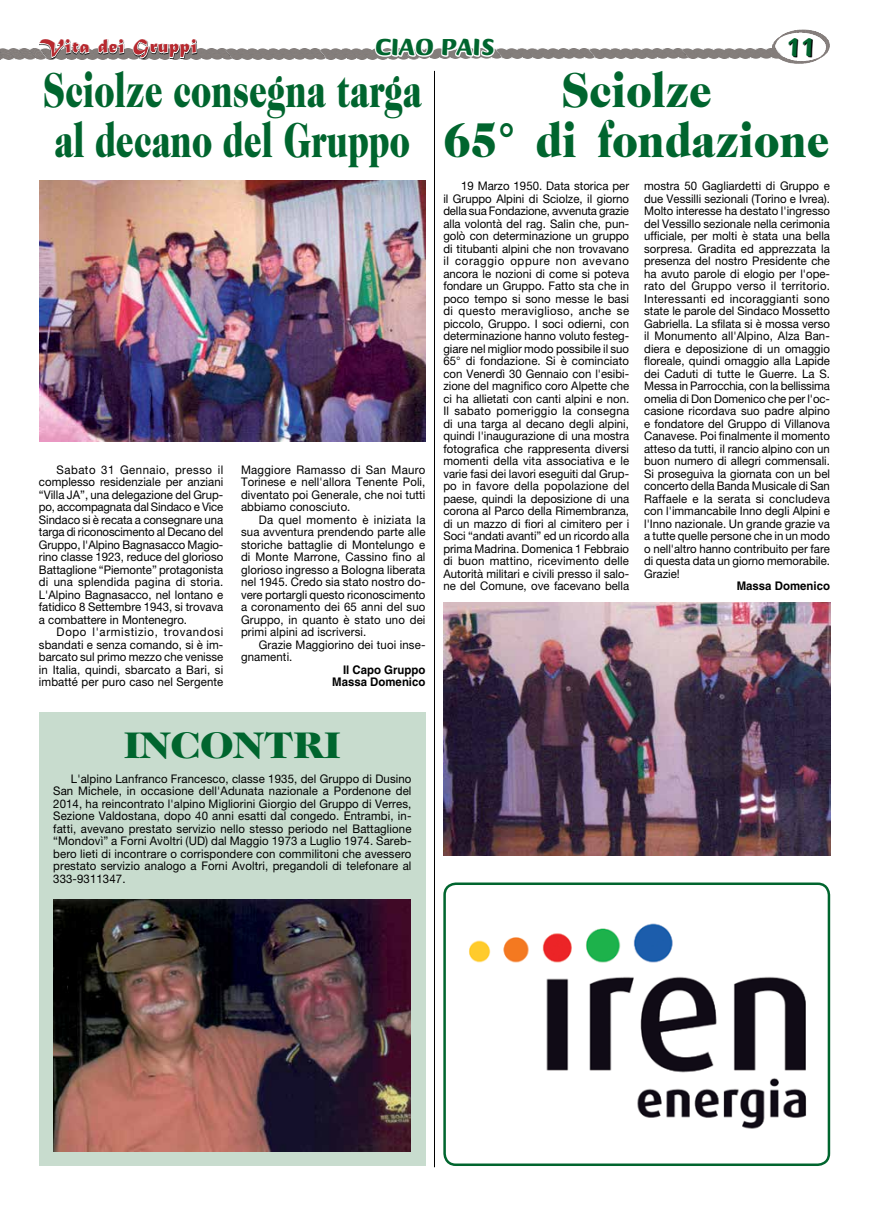
<style>
.page{position:relative;width:869px;height:1205px;background:#fff}
.page>*{position:absolute;margin:0;border:0;box-sizing:border-box;transform-origin:0 0}
.t1{font:900 49.62px/49.6px "Caslon 224 Std";color:#00652e;scale:.71 1}
.t2{font:900 49.62px/49.6px "Caslon 224 Std";color:#00652e;text-align:center;scale:.89 1}
.t3{font:900 37.5px "Caslon 224 Std";color:#00652e;scale:1.1 1}
.t4{font:700 27.5px "Briem Script Std";color:#00652e}
.t5{font:900 25px "Briem Script Std";color:#00652e}
.t6{font:20px "Matura MT Script Capitals";letter-spacing:.05em;color:#b8292f}
.t7{font:11.88px/12.5px "Helvetica Neue LT Std";letter-spacing:.01em;color:#000;text-align:justify;scale:.96 1}
.t8{font:700 11.88px/12.5px "Helvetica LT Std";color:#000;text-align:right;scale:.96 1}
</style>
<div class="page">
<img style="left:197px;top:49px;width:29px;height:10px">
<img style="left:226px;top:49px;width:93px;height:10px">
<img style="left:319px;top:49px;width:54px;height:10px">
<img style="left:496px;top:49px;width:92px;height:10px">
<img style="left:588px;top:49px;width:93px;height:10px">
<img style="left:681px;top:49px;width:90px;height:10px">
<img style="left:1px;top:49px;width:36px;height:10px">
<div style="left:39px;top:40px;width:158px;height:19px;background:#000;opacity:.85"></div>
<svg style="left:37px;top:39px;width:53px;height:20px"></svg>
<svg style="left:97px;top:39px;width:28px;height:16px"></svg>
<svg style="left:132px;top:39px;width:65px;height:21px"></svg>
<svg style="left:771px;top:30px;width:58px;height:34px"></svg>
<svg style="left:789px;top:39px;width:23px;height:18px"></svg>
<img style="left:469px;top:923px;width:338px;height:206px">
<div style="left:443px;top:882px;width:386px;height:284px;border:2px solid #00652e;border-radius:11px"></div>
<img style="left:443px;top:602px;width:386px;height:253px">
<img style="left:39px;top:181px;width:386px;height:260px">
<div style="left:39px;top:713px;width:386px;height:453px;background:#c8dcce"></div>
<img style="left:54px;top:899px;width:356px;height:252px">
<hr style="left:434px;top:71px;width:1px;height:1096px;background:#000">
<svg style="left:373px;top:48px;width:123px;height:11px"></svg>
<h3 class="t6" style="left:39px;top:34px;width:159px">Vita dei Gruppi</h3>
<h3 class="t4" style="left:785px;top:32px;width:31px">11</h3>
<h3 class="t5" style="left:375px;top:33px;width:121px">CIAO PAIS</h3>
<h1 class="t1" style="left:43px;top:65px;width:535px">Sciolze consegna targa al decano del Gruppo</h1>
<h1 class="t2" style="left:443px;top:65px;width:435px">Sciolze<br>65° di fondazione</h1>
<p class="t7" style="left:39px;top:463px;width:193px;text-indent:18px">Sabato 31 Gennaio, presso il complesso residenziale per anziani “Villa JA”, una delegazione del Grup&shy;po, accompagnata dal Sindaco e Vice Sindaco si è recata a consegnare una targa di riconoscimento al Decano del Gruppo, l'Alpino Bagnasacco Magio&shy;rino classe 1923, reduce del glorioso Battaglione “Piemonte” protagonista di una splendida pagina di storia.<br>L'Alpino Bagnasacco, nel lontano e fatidico 8 Settembre 1943, si trovava a combattere in Montenegro.</p>
<p class="t7" style="left:39px;top:626px;width:194px;text-indent:18px">Dopo l'armistizio, trovandosi sbandati e senza comando, si è im&shy;barcato sul primo mezzo che venisse in Italia, quindi, sbarcato a Bari, si imbatté per puro caso nel Sergente</p>
<p class="t7" style="left:241px;top:463px;width:193px">Maggiore Ramasso di San Mauro Torinese e nell'allora Tenente Poli, diventato poi Generale, che noi tutti abbiamo conosciuto.</p>
<p class="t7" style="left:241px;top:513px;width:193px;text-indent:18px">Da quel momento è iniziata la sua avventura prendendo parte alle storiche battaglie di Montelungo e di Monte Marrone, Cassino fino al glorioso ingresso a Bologna liberata nel 1945. Credo sia stato nostro do&shy;vere portargli questo riconoscimento a coronamento dei 65 anni del suo Gruppo, in quanto è stato uno dei primi alpini ad iscriversi.</p>
<p class="t7" style="left:241px;top:638px;width:193px;text-indent:18px">Grazie Maggiorino dei tuoi inse&shy;gnamenti.</p>
<p class="t8" style="left:332px;top:663px;width:99px">Il Capo Gruppo<br>Massa Domenico</p>
<h2 class="t3" style="left:124px;top:723px;width:199px">INCONTRI</h2>
<p class="t7" style="left:53px;top:772px;width:374px;text-indent:18px">L'alpino Lanfranco Francesco, classe 1935, del Gruppo di Dusino San Michele, in occasione dell'Adunata nazionale a Pordenone del 2014, ha reincontrato l'alpino Migliorini Giorgio del Gruppo di Verres, Sezione Valdostana, dopo 40 anni esatti dal congedo. Entrambi, in&shy;fatti, avevano prestato servizio nello stesso periodo nel Battaglione “Mondovì” a Forni Avoltri (UD) dal Maggio 1973 a Luglio 1974. Sareb&shy;bero lieti di incontrare o corrispondere con commilitoni che avessero prestato servizio analogo a Forni Avoltri, pregandoli di telefonare al 333-9311347.</p>
<p class="t7" style="left:443px;top:179px;width:195px;text-indent:18px">19 Marzo 1950. Data storica per il Gruppo Alpini di Sciolze, il giorno della sua Fondazione, avvenuta grazie alla volontà del rag. Salin che, pun&shy;golò con determinazione un gruppo di titubanti alpini che non trovavano il coraggio oppure non avevano ancora le nozioni di come si poteva fondare un Gruppo. Fatto sta che in poco tempo si sono messe le basi di questo meraviglioso, anche se piccolo, Gruppo. I soci odierni, con determinazione hanno voluto festeg&shy;giare nel miglior modo possibile il suo 65° di fondazione. Si è cominciato con Venerdì 30 Gennaio con l'esibi&shy;zione del magnifico coro Alpette che ci ha allietati con canti alpini e non.<br>Il sabato pomeriggio la consegna di una targa al decano degli alpini, quindi l'inaugurazione di una mostra fotografica che rappresenta diversi momenti della vita associativa e le varie fasi dei lavori eseguiti dal Grup&shy;po in favore della popolazione del paese, quindi la deposizione di una corona al Parco della Rimembranza, di un mazzo di fiori al cimitero per i Soci “andati avanti” ed un ricordo alla prima Madrina. Domenica 1 Febbraio di buon mattino, ricevimento delle Autorità militari e civili presso il salo&shy;ne del Comune, ove facevano bella</p>
<p class="t7" style="left:644px;top:179px;width:195px">mostra 50 Gagliardetti di Gruppo e due Vessilli sezionali (Torino e Ivrea).<br>Molto interesse ha destato l'ingresso del Vessillo sezionale nella cerimonia ufficiale, per molti è stata una bella sorpresa. Gradita ed apprezzata la presenza del nostro Presidente che ha avuto parole di elogio per l'ope&shy;rato del Gruppo verso il territorio.<br>Interessanti ed incoraggianti sono state le parole del Sindaco Mossetto Gabriella. La sfilata si è mossa verso il Monumento all'Alpino, Alza Ban&shy;diera e deposizione di un omaggio floreale, quindi omaggio alla Lapide dei Caduti di tutte le Guerre. La S.<br>Messa in Parrocchia, con la bellissima omelia di Don Domenico che per l'oc&shy;casione ricordava suo padre alpino e fondatore del Gruppo di Villanova Canavese. Poi finalmente il momento atteso da tutti, il rancio alpino con un buon numero di allegri commensali.<br>Si proseguiva la giornata con un bel concerto della Banda Musicale di San Raffaele e la serata si concludeva con l'immancabile Inno degli Alpini e l'Inno nazionale. Un grande grazie va a tutte quelle persone che in un modo o nell'altro hanno contribuito per fare di questa data un giorno memorabile.<br>Grazie!</p>
<p class="t8" style="left:736px;top:580px;width:99px">Massa Domenico</p>
</div>
